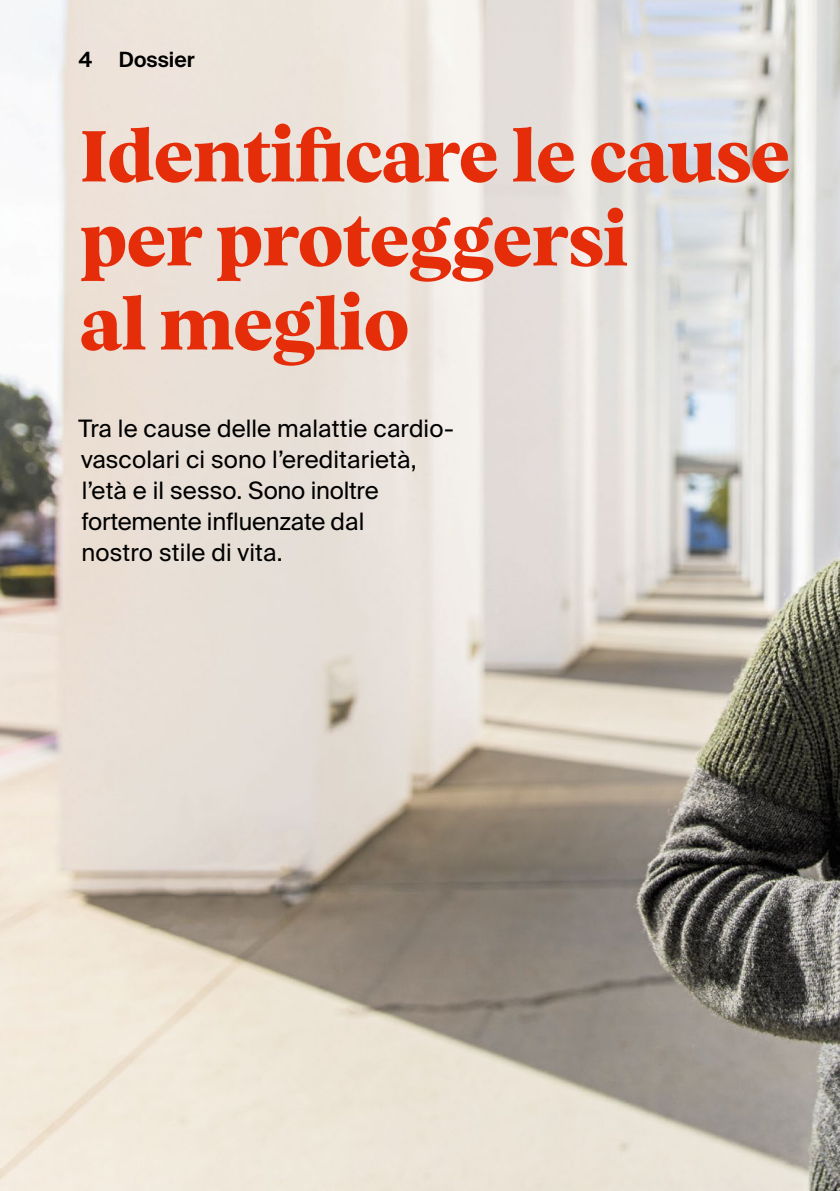
<style>
.page{position:relative;width:840px;height:1191px;background:#fff}
.page>*{position:absolute;margin:0;border:0;box-sizing:border-box;transform-origin:0 0}
.t1{font:800 74px/84px "Vesterbro";letter-spacing:-.025em;color:#e62d0a}
.t2{font:24px/31.2px "Suisse Intl";letter-spacing:.005em;color:#000}
.t3{font:600 21px "Suisse Intl";color:#000}
</style>
<div class="page">
<img style="left:0;top:0;width:839px;height:1191px">
<p class="t3" style="left:79px;top:47px;width:15px">4</p>
<p class="t3" style="left:119px;top:47px;width:77px">Dossier</p>
<h1 class="t1" style="left:79px;top:111px;width:712px">Identificare le cause per proteggersi<br>al meglio</h1>
<p class="t2" style="left:78px;top:413px;width:377px">Tra le cause delle malattie cardio&shy;vascolari ci sono l’ereditarietà, l’età e il sesso. Sono inoltre fortemente influenzate dal<br>nostro stile di vita.</p>
</div>
